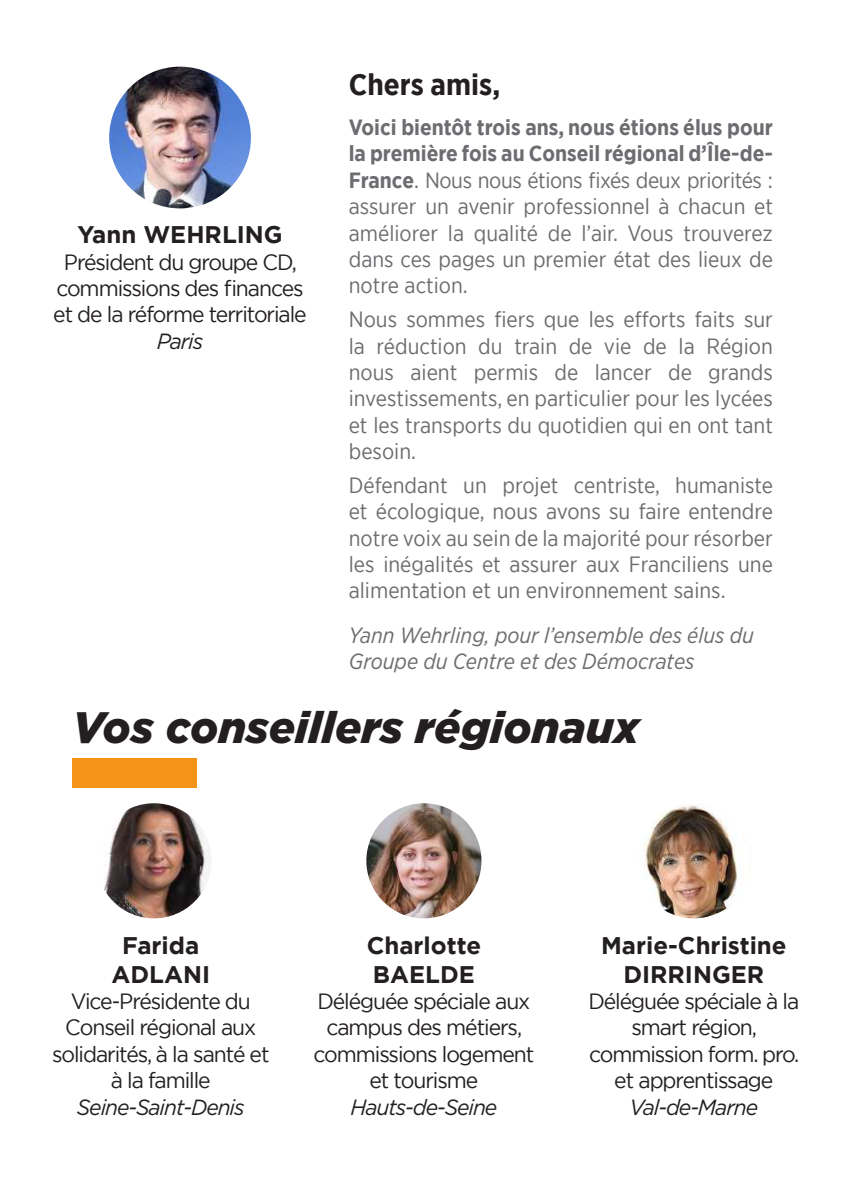
<style>
.page{position:relative;width:845px;height:1191px;background:#fff}
.page>*{position:absolute;margin:0;border:0;box-sizing:border-box;transform-origin:0 0}
.t1{font:italic 900 44px "Gotham";color:#231f20}
.t2{font:700 30px "Gotham Narrow";color:#231f20}
.t3{font:700 24px/28.8px "Gotham";color:#231f20;text-align:center}
.t4{font:22px/26.4px "Gotham Narrow";color:#6c6d70;text-align:justify}
.t5{font:22px/26.4px "Gotham";letter-spacing:-.05em;color:#231f20;text-align:center;scale:.96 1}
.t6{font:italic 22px/26.4px "Gotham Narrow";color:#6c6d70}
.t7{font:italic 22px "Gotham";letter-spacing:-.05em;color:#231f20;scale:.96 1}
.s1{font-weight:700}
</style>
<div class="page">
<img style="left:109px;top:67px;width:142px;height:141px;border-radius:71px">
<div style="left:72px;top:759px;width:125px;height:28px;background:#f39318"></div>
<img style="left:96px;top:803px;width:115px;height:115px;border-radius:58px">
<img style="left:366px;top:803px;width:115px;height:115px;border-radius:58px">
<img style="left:636px;top:803px;width:115px;height:115px;border-radius:58px">
<p class="t3" style="left:77px;top:220px;width:207px">Yann WEHRLING</p>
<p class="t5" style="left:53px;top:248px;width:266px">Président du groupe CD, commissions des finances et de la réforme territoriale</p>
<p class="t7" style="left:157px;top:327px;width:50px">Paris</p>
<h2 class="t2" style="left:349px;top:65px;width:153px">Chers amis,</h2>
<p class="t4" style="left:349px;top:114px;width:426px"><span class="s1">Voici bientôt trois ans, nous étions élus pour la première fois au Conseil régional d’Île-de-France</span>. Nous nous étions fixés deux priorités : assurer un avenir professionnel à chacun et améliorer la qualité de l’air. Vous trouverez dans ces pages un premier état des lieux de notre action.</p>
<p class="t4" style="left:349px;top:306px;width:426px">Nous sommes fiers que les efforts faits sur la réduction du train de vie de la Région nous aient permis de lancer de grands investissements, en particulier pour les lycées et les transports du quotidien qui en ont tant besoin.</p>
<p class="t4" style="left:349px;top:471px;width:426px">Défendant un projet centriste, humaniste et écologique, nous avons su faire entendre notre voix au sein de la majorité pour résorber les inégalités et assurer aux Franciliens une alimentation et un environnement sains.</p>
<p class="t6" style="left:349px;top:621px;width:407px">Yann Wehrling, pour l’ensemble des élus du<br>Groupe du Centre et des Démocrates</p>
<h1 class="t1" style="left:72px;top:697px;width:569px">Vos conseillers régionaux</h1>
<p class="t3" style="left:111px;top:930px;width:100px">Farida<br>ADLANI</p>
<p class="t5" style="left:52px;top:987px;width:228px">Vice-Présidente du<br>Conseil régional aux solidarités, à la santé et à la famille</p>
<p class="t7" style="left:77px;top:1092px;width:176px">Seine-Saint-Denis</p>
<p class="t3" style="left:367px;top:930px;width:116px;text-align:left">Charlotte<br>BAELDE</p>
<p class="t5" style="left:313px;top:987px;width:231px">Déléguée spéciale aux campus des métiers, commissions logement et tourisme</p>
<p class="t7" style="left:350px;top:1092px;width:154px">Hauts-de-Seine</p>
<p class="t3" style="left:601px;top:930px;width:187px">Marie-Christine<br>DIRRINGER</p>
<p class="t5" style="left:588px;top:987px;width:221px">Déléguée spéciale à la smart région, commission form. pro. et apprentissage</p>
<p class="t7" style="left:629px;top:1092px;width:135px">Val-de-Marne</p>
</div>
